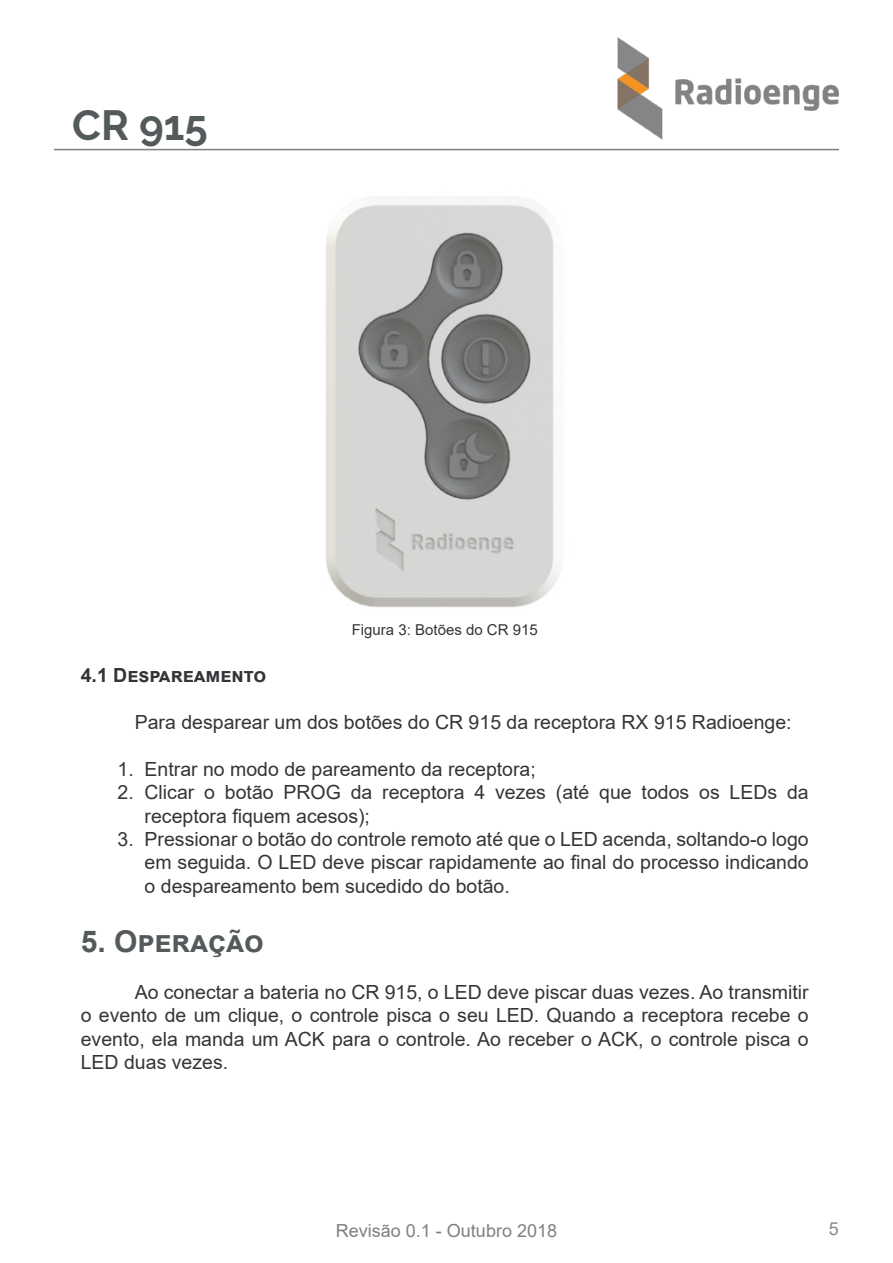
<style>
.page{position:relative;width:893px;height:1263px;background:#fff}
.page>*{position:absolute;margin:0;border:0;box-sizing:border-box;transform-origin:0 0}
.t1{font:700 42px "Raleway";color:#545a5b}
.tpc1{font:700 30px "Arial";color:#545a5b}
.t2{font:19.5px/23.4px "Arial";color:#333537;text-align:justify}
.tpc2{font:700 19.5px "Arial";color:#333437}
.t3{font:18px "Arial";color:#7e8084}
.t4{font:18px "Arial";color:#88878a}
.t5{font:15px "Arial";color:#333537}
</style>
<div class="page">
<hr style="left:54px;top:149px;width:785px;height:1px;background:#7c7e82">
<img style="left:617px;top:37px;width:222px;height:103px">
<img style="left:325px;top:197px;width:235px;height:411px">
<h1 class="t1" style="left:72px;top:101px;width:137px">CR 915</h1>
<p class="t5" style="left:352px;top:620px;width:187px">Figura 3: Botões do CR 915</p>
<p class="tpc2" style="left:81px;top:662px;width:187px">4.1 Despareamento</p>
<p class="t2" style="left:135px;top:710px;width:658px">Para desparear um dos botões do CR 915 da receptora RX 915 Radioenge:</p>
<p class="t2" style="left:118px;top:757px;width:420px">1. Entrar no modo de pareamento da receptora;</p>
<p class="t2" style="left:145px;top:780px;width:666px;text-indent:-27px">2. Clicar o botão PROG da receptora 4 vezes (até que todos os LEDs da receptora fiquem acesos);</p>
<p class="t2" style="left:145px;top:827px;width:666px;text-indent:-27px">3. Pressionar o botão do controle remoto até que o LED acenda, soltando-o logo em seguida. O LED deve piscar rapidamente ao final do processo indicando o despareamento bem sucedido do botão.</p>
<p class="tpc1" style="left:81px;top:920px;width:185px">5. Operação</p>
<p class="t2" style="left:81px;top:980px;width:729px;text-indent:54px">Ao conectar a bateria no CR 915, o LED deve piscar duas vezes. Ao transmitir o evento de um clique, o controle pisca o seu LED. Quando a receptora recebe o evento, ela manda um ACK para o controle. Ao receber o ACK, o controle pisca o LED duas vezes.</p>
<p class="t3" style="left:336px;top:1218px;width:223px">Revisão 0.1 - Outubro 2018</p>
<p class="t4" style="left:829px;top:1216px;width:12px">5</p>
</div>
